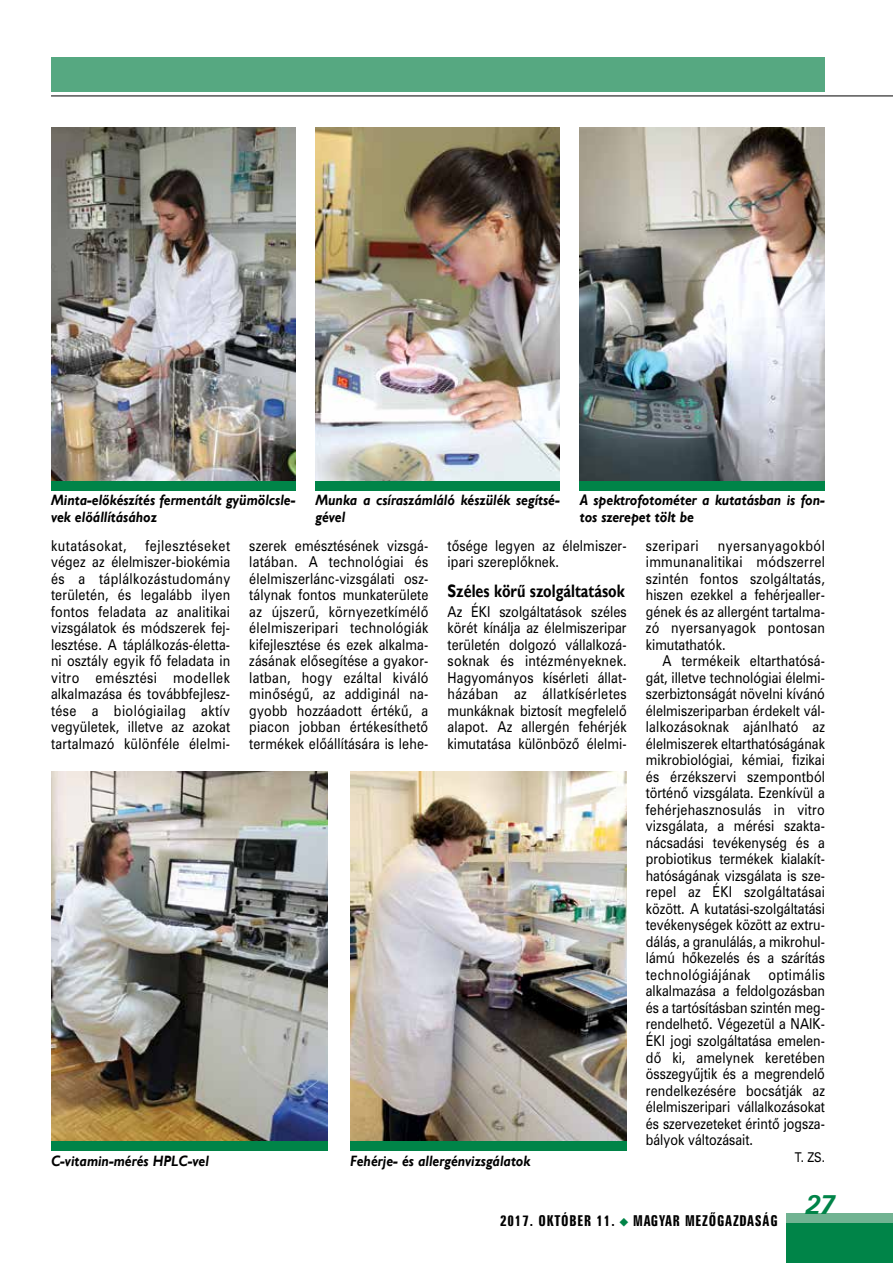
<style>
.page{position:relative;width:893px;height:1263px;background:#fff}
.page>*{position:absolute;margin:0;border:0;box-sizing:border-box;transform-origin:0 0}
.t1{font:700 18px "Gill Sans";color:#000;scale:.8 1}
.t2{font:15px/16.5px "Zurich PFL";letter-spacing:.01em;color:#000;text-align:justify;scale:.85 1}
.t3{font:italic 700 15px/16.5px "Gill Sans";color:#000;scale:.9 1}
.t4{font:700 15px "Zurich X Cn PFL";letter-spacing:.055em;color:#000}
.t5{font:15px "Zurich PFL";letter-spacing:.035em;color:#000;scale:.85 1}
.t6{font:13.5px "Zurich PFL";color:#000;scale:.85 1}
.s1{color:#008448}
</style>
<div class="page">
<div style="left:51px;top:57px;width:774px;height:34px;background:#56a881"></div>
<hr style="left:51px;top:96px;width:842px;height:1px;background:#000">
<div style="left:787px;top:1217px;width:106px;height:46px;background:#008448"></div>
<div style="left:787px;top:1213px;width:106px;height:9px;background:#71b392"></div>
<img style="left:51px;top:771px;width:276px;height:371px">
<img style="left:315px;top:128px;width:245px;height:354px">
<img style="left:51px;top:128px;width:244px;height:354px">
<img style="left:350px;top:771px;width:277px;height:371px">
<img style="left:580px;top:128px;width:245px;height:354px">
<div style="left:315px;top:482px;width:245px;height:9px;background:#008448"></div>
<div style="left:51px;top:482px;width:244px;height:9px;background:#008448"></div>
<div style="left:51px;top:1142px;width:276px;height:9px;background:#008448"></div>
<div style="left:350px;top:1142px;width:277px;height:9px;background:#008448"></div>
<div style="left:580px;top:482px;width:245px;height:9px;background:#008448"></div>
<p class="t3" style="left:51px;top:493px;width:273px">Minta-előkészítés fermentált gyümölcsle&shy;vek előállításához</p>
<p class="t3" style="left:315px;top:493px;width:273px">Munka a csíraszámláló készülék segítsé&shy;gével</p>
<p class="t3" style="left:580px;top:493px;width:274px">A spektrofotométer a kutatásban is fon&shy;tos szerepet tölt be</p>
<p class="t2" style="left:51px;top:537px;width:212px">kutatásokat, fejlesztéseket végez az élelmiszer-biokémia és a táplálkozástudomány területén, és legalább ilyen fontos feladata az analitikai vizsgálatok és módszerek fej&shy;lesztése. A táplálkozás-életta&shy;ni osztály egyik fő feladata in vitro emésztési modellek alkalmazása és továbbfejlesz&shy;tése a biológiailag aktív vegyületek, illetve az azokat tartalmazó különféle élelmi-</p>
<p class="t2" style="left:249px;top:537px;width:212px;text-align:left">szerek emésztésének vizsgá&shy;latában. A technológiai és élelmiszerlánc-vizsgálati osz&shy;tálynak fontos munkaterülete az újszerű, környezetkímélő élelmiszeripari technológiák kifejlesztése és ezek alkalma&shy;zásának elősegítése a gyakor&shy;latban, hogy ezáltal kiváló minőségű, az addiginál na-- gyobb hozzáadott értékű, a piacon jobban értékesíthető termékek előállítására is lehe-</p>
<p class="t2" style="left:448px;top:537px;width:212px">tősége legyen az élelmiszer&shy;ipari szereplőknek.</p>
<p class="t1" style="left:448px;top:580px;width:223px">Széles körű szolgáltatások</p>
<p class="t2" style="left:448px;top:603px;width:212px">Az ÉKI szolgáltatások széles körét kínálja az élelmiszeripar területén dolgozó vállalkozá&shy;soknak és intézményeknek.<br>Hagyományos kísérleti állat&shy;házában az állatkísérletes munkáknak biztosít megfelelő alapot. Az allergén fehérjék kimutatása különböző élelmi-</p>
<p class="t3" style="left:51px;top:1153px;width:177px">C-vitamin-mérés HPLC-vel</p>
<p class="t3" style="left:350px;top:1153px;width:202px">Fehérje- és allergénvizsgálatok</p>
<p class="t2" style="left:646px;top:537px;width:212px;text-indent:72px">nyersanyagokból immunanalitikai módszerrel szintén fontos szolgáltatás, hiszen ezekkel a fehérjealler&shy;gének és az allergént tartalma&shy;zó nyersanyagok pontosan kimutathatók.</p>
<p class="t2" style="left:646px;top:653px;width:212px;text-indent:16px">A termékeik eltarthatósá&shy;gát, illetve technológiai élelmi&shy;szerbiztonságát növelni kívánó élelmiszeriparban érdekelt vál&shy;lalkozásoknak ajánlható az élelmiszerek eltarthatóságának mikrobiológiai, kémiai, fizikai és érzékszervi szempontból történő vizsgálata. Ezenkívül a fehérjehasznosulás in vitro vizsgálata, a mérési szakta&shy;nácsadási tevékenység és a probiotikus termékek kialakít&shy;hatóságának vizsgálata is sze&shy;repel az ÉKI szolgáltatásai között. A kutatási-szolgáltatási tevékenységek között az extru&shy;dálás, a granulálás, a mikrohul&shy;lámú hőkezelés és a szárítás technológiájának optimális alkalmazása a feldolgozásban és a tartósításban szintén meg&shy;rendelhető. Végezetül a NAIK-ÉKI jogi szolgáltatása emelen&shy;dő ki, amelynek keretében összegyűjtik és a megrendelő rendelkezésére bocsátják az élelmiszeripari vállalkozásokat és szervezeteket érintő jogsza&shy;bályok változásait.</p>
<p class="t6" style="left:795px;top:1148px;width:37px">t. zs.</p>
<p class="t5" style="left:646px;top:536px;width:64px">szeripari</p>
<p class="t4" style="left:500px;top:1212px;width:337px">2017. OKTÓBER 11. <span class="s1">◆</span> MAGYAR MEZÔGAZDASÁG <sup>27</sup></p>
</div>
